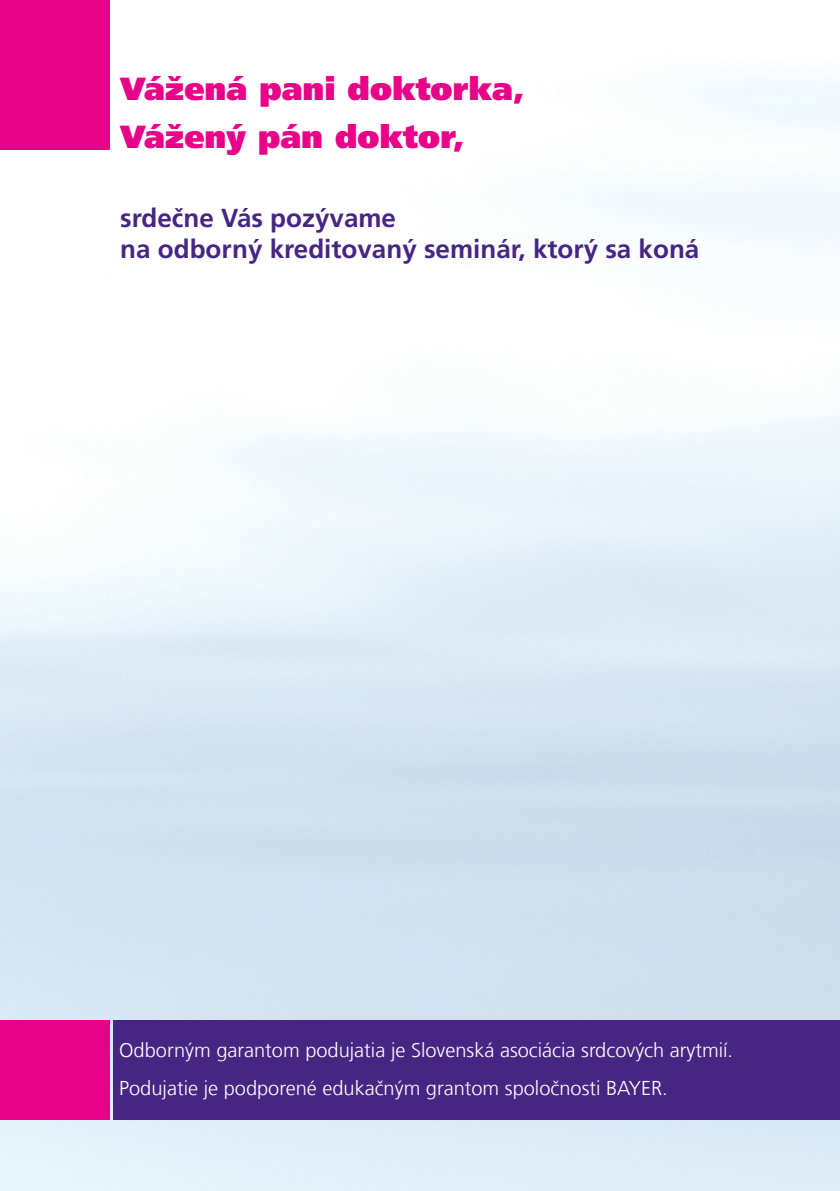
<style>
.page{position:relative;width:840px;height:1191px;background:#fff}
.page>*{position:absolute;margin:0;border:0;box-sizing:border-box;transform-origin:0 0}
.t1{font:900 32px/48px "Frutiger LT Com";color:#e80289}
.t2{font:700 26px/31.2px "Frutiger LT Com";color:#472683}
.t3{font:300 20px/38px "Frutiger LT Com";color:#fff}
</style>
<div class="page">
<img style="left:0;top:0;width:839px;height:1191px">
<div style="left:113px;top:1020px;width:726px;height:100px;background:#472683"></div>
<div style="left:0;top:1020px;width:109px;height:100px;background:#e80289"></div>
<div style="left:0;top:0;width:109px;height:150px;background:#e80289"></div>
<h1 class="t1" style="left:120px;top:68px;width:406px">Vážená pani doktorka,<br>Vážený pán doktor,</h1>
<h2 class="t2" style="left:120px;top:205px;width:580px">srdečne Vás pozývame<br>na odborný kreditovaný seminár, ktorý sa koná</h2>
<p class="t3" style="left:119px;top:1033px;width:615px">Odborným garantom podujatia je Slovenská asociácia srdcových arytmií.<br>Podujatie je podporené edukačným grantom spoločnosti BAYER.</p>
</div>
